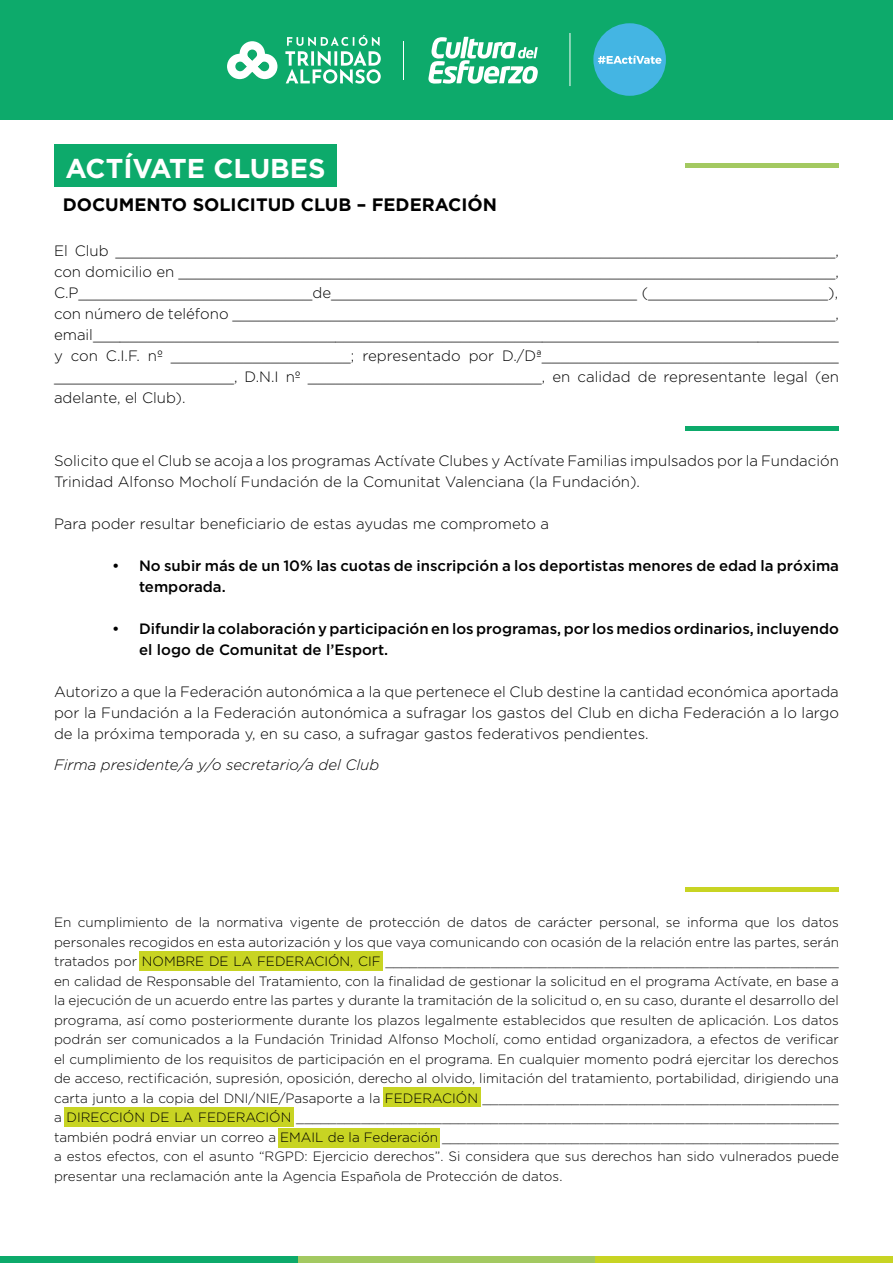
<style>
.page{position:relative;width:893px;height:1263px;background:#fff}
.page>*{position:absolute;margin:0;border:0;box-sizing:border-box;transform-origin:0 0}
.t1{font:700 27.15px "Gotham";color:#fff}
.t2{font:700 18px "Gotham";color:#000}
.t3{font:300 15px/21px "Gotham HTF";color:#000;text-align:justify}
.t4{font:500 15px/21px "Gotham HTF";color:#000}
.t5{font:italic 300 15px "Gotham HTF";color:#000}
.t6{font:300 13.5px/19.5px "Gotham HTF";color:#000;text-align:justify}
</style>
<div class="page">
<div style="left:0;top:1256px;width:298px;height:7px;background:#0daa6b"></div>
<div style="left:298px;top:1256px;width:297px;height:7px;background:#a3c961"></div>
<div style="left:595px;top:1256px;width:298px;height:7px;background:#c8d423"></div>
<div style="left:0;top:0;width:893px;height:119px;background:#0daa6b"></div>
<svg style="left:428px;top:37px;width:110px;height:47px"></svg>
<hr style="left:404px;top:41px;width:1px;height:39px;background:#fff">
<svg style="left:227px;top:41px;width:50px;height:38px"></svg>
<svg style="left:285px;top:35px;width:96px;height:49px"></svg>
<hr style="left:569px;top:33px;width:1px;height:53px;background:#fff">
<div style="left:593px;top:23px;width:73px;height:73px;background:#44b5e3;border-radius:50%"></div>
<svg style="left:598px;top:55px;width:63px;height:9px"></svg>
<div style="left:64px;top:1108px;width:230px;height:19px;background:#c8d423"></div>
<div style="left:278px;top:1128px;width:162px;height:19px;background:#c8d423"></div>
<div style="left:383px;top:1087px;width:97px;height:20px;background:#c8d423"></div>
<hr style="left:686px;top:163px;width:153px;height:4px;background:#a3c961">
<hr style="left:686px;top:427px;width:153px;height:4px;background:#0daa6b">
<div style="left:139px;top:951px;width:244px;height:20px;background:#c8d423"></div>
<hr style="left:686px;top:887px;width:153px;height:4px;background:#c8d423">
<div style="left:54px;top:144px;width:283px;height:43px;background:#0daa6b"></div>
<h1 class="t1" style="left:65px;top:153px;width:262px">ACTÍVATE CLUBES</h1>
<h2 class="t2" style="left:63px;top:194px;width:436px">DOCUMENTO SOLICITUD CLUB – FEDERACIÓN</h2>
<p class="t3" style="left:54px;top:240px;width:786px">El Club ________________________________________________________________________________, con domicilio en _________________________________________________________________________, C.P__________________________de__________________________________ (____________________), con número de teléfono ___________________________________________________________________, email___________________________________________________________________________________ y con C.I.F. nº ____________________; representado por D./Dª_________________________________ ____________________, D.N.I nº __________________________, en calidad de representante legal (en adelante, el Club).</p>
<p class="t3" style="left:54px;top:450px;width:786px">Solicito que el Club se acoja a los programas Actívate Clubes y Actívate Familias impulsados por la Fundación<br>Trinidad Alfonso Mocholí Fundación de la Comunitat Valenciana (la Fundación).</p>
<p class="t3" style="left:54px;top:513px;width:497px">Para poder resultar beneficiario de estas ayudas me comprometo a</p>
<p class="t4" style="left:139px;top:555px;width:701px;text-indent:-27px">• No subir más de un 10% las cuotas de inscripción a los deportistas menores de edad la próxima temporada.</p>
<p class="t4" style="left:139px;top:618px;width:701px;text-indent:-27px">• Difundir la colaboración y participación en los programas, por los medios ordinarios, incluyendo el logo de Comunitat de l’Esport.</p>
<p class="t3" style="left:54px;top:681px;width:787px">Autorizo a que la Federación autonómica a la que pertenece el Club destine la cantidad económica aportada por la Fundación a la Federación autonómica a sufragar los gastos del Club en dicha Federación a lo largo de la próxima temporada y, en su caso, a sufragar gastos federativos pendientes.</p>
<p class="t5" style="left:54px;top:756px;width:327px">Firma presidente/a y/o secretario/a del Club</p>
<p class="t6" style="left:54px;top:913px;width:786px">En cumplimiento de la normativa vigente de protección de datos de carácter personal, se informa que los datos personales recogidos en esta autorización y los que vaya comunicando con ocasión de la relación entre las partes, serán tratados por NOMBRE DE LA FEDERACIÓN, CIF ________________________________________________________ en calidad de Responsable del Tratamiento, con la finalidad de gestionar la solicitud en el programa Actívate, en base a la ejecución de un acuerdo entre las partes y durante la tramitación de la solicitud o, en su caso, durante el desarrollo del programa, así como posteriormente durante los plazos legalmente establecidos que resulten de aplicación. Los datos podrán ser comunicados a la Fundación Trinidad Alfonso Mocholí, como entidad organizadora, a efectos de verificar el cumplimiento de los requisitos de participación en el programa. En cualquier momento podrá ejercitar los derechos de acceso, rectificación, supresión, oposición, derecho al olvido, limitación del tratamiento, portabilidad, dirigiendo una carta junto a la copia del DNI/NIE/Pasaporte a la FEDERACIÓN ____________________________________________ a DIRECCIÓN DE LA FEDERACIÓN ___________________________________________________________________ también podrá enviar un correo a EMAIL de la Federación _________________________________________________ a estos efectos, con el asunto “RGPD: Ejercicio derechos”. Si considera que sus derechos han sido vulnerados puede presentar una reclamación ante la Agencia Española de Protección de datos.</p>
</div>
